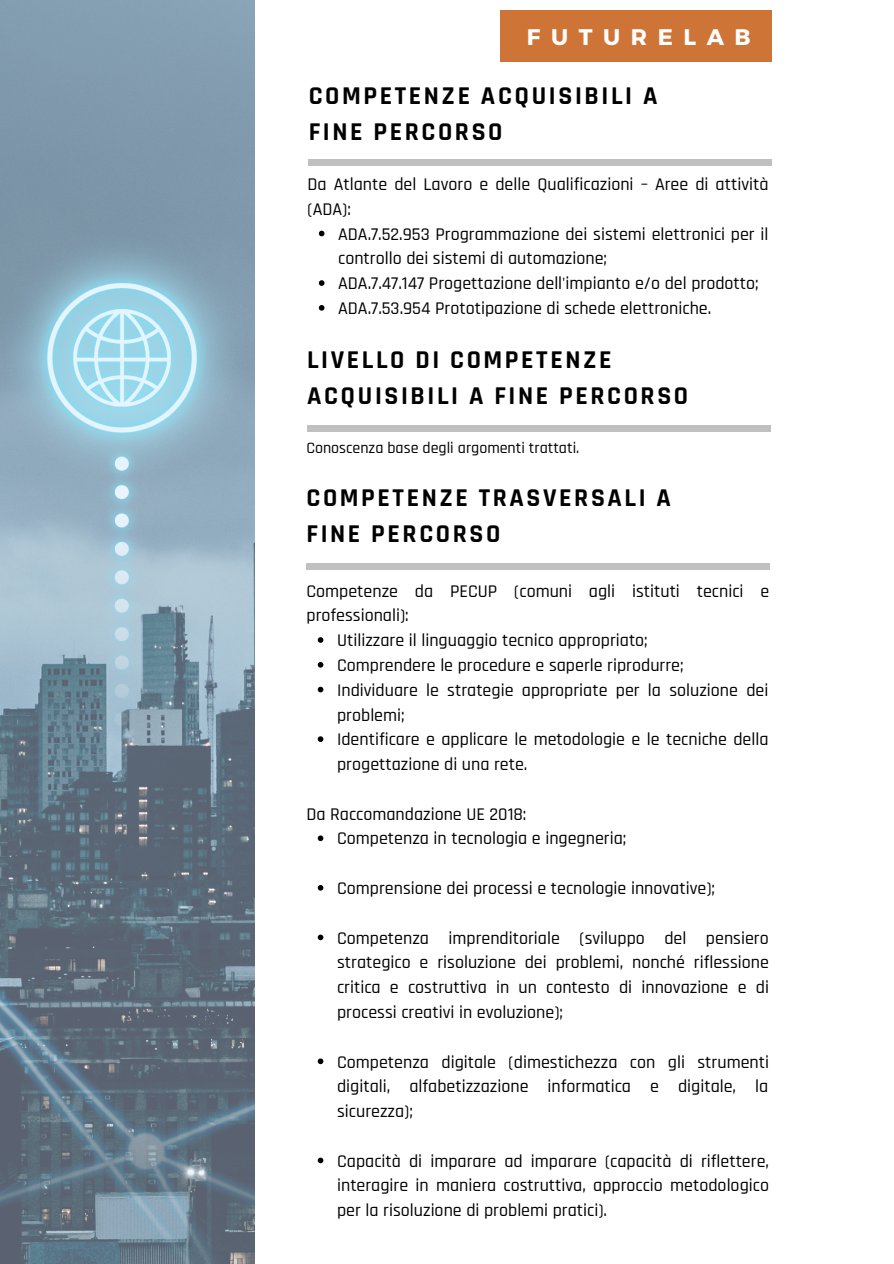
<style>
.page{position:relative;width:894px;height:1264px;background:#fff}
.page>*{position:absolute;margin:0;border:0;box-sizing:border-box;transform-origin:0 0}
.t1{font:700 25.95px/36px "Rajdhani";letter-spacing:.1em;color:#000}
.t2{font:700 22.5px "Montserrat";letter-spacing:.47em;color:#fff}
.t3{font:500 18px/24.8px "Rajdhani";color:#000}
.t4{font:500 16.05px "Rajdhani";color:#000}
</style>
<div class="page">
<div style="left:307px;top:425px;width:463px;height:7px;background:#c0c0c0"></div>
<svg style="left:319px;top:231px;width:5px;height:5px"></svg>
<svg style="left:319px;top:280px;width:5px;height:6px"></svg>
<svg style="left:319px;top:305px;width:5px;height:6px"></svg>
<div style="left:308px;top:159px;width:463px;height:7px;background:#c0c0c0"></div>
<div style="left:306px;top:563px;width:463px;height:7px;background:#c0c0c0"></div>
<svg style="left:317px;top:637px;width:6px;height:6px"></svg>
<svg style="left:317px;top:662px;width:6px;height:5px"></svg>
<svg style="left:317px;top:686px;width:6px;height:6px"></svg>
<svg style="left:317px;top:736px;width:6px;height:6px"></svg>
<svg style="left:317px;top:835px;width:6px;height:6px"></svg>
<svg style="left:317px;top:885px;width:6px;height:5px"></svg>
<svg style="left:317px;top:934px;width:6px;height:6px"></svg>
<svg style="left:317px;top:1058px;width:6px;height:6px"></svg>
<svg style="left:317px;top:1157px;width:6px;height:6px"></svg>
<div style="left:500px;top:10px;width:271px;height:52px;background:#cf7437"></div>
<img style="left:0;top:0;width:255px;height:1263px">
<p class="t2" style="left:526px;top:22px;width:225px">FUTURELAB</p>
<p class="t1" style="left:308px;top:78px;width:350px">COMPETENZE ACQUISIBILI A<br>FINE PERCORSO</p>
<p class="t3" style="left:307px;top:172px;width:462px">Da Atlante del Lavoro e delle Qualificazioni – Aree di attività (ADA):</p>
<p class="t3" style="left:338px;top:222px;width:431px">ADA.7.52.953 Programmazione dei sistemi elettronici per il controllo dei sistemi di automazione;</p>
<p class="t3" style="left:338px;top:271px;width:422px">ADA.7.47.147 Progettazione dell'impianto e/o del prodotto;</p>
<p class="t3" style="left:338px;top:296px;width:374px">ADA.7.53.954 Prototipazione di schede elettroniche.</p>
<p class="t1" style="left:307px;top:342px;width:382px">LIVELLO DI COMPETENZE<br>ACQUISIBILI A FINE PERCORSO</p>
<p class="t4" style="left:306px;top:438px;width:274px">Conoscenza base degli argomenti trattati.</p>
<p class="t1" style="left:306px;top:480px;width:366px">COMPETENZE TRASVERSALI A<br>FINE PERCORSO</p>
<p class="t3" style="left:306px;top:579px;width:464px">Competenze da PECUP (comuni agli istituti tecnici e professionali):</p>
<p class="t3" style="left:337px;top:628px;width:312px">Utilizzare il linguaggio tecnico appropriato;</p>
<p class="t3" style="left:337px;top:653px;width:348px">Comprendere le procedure e saperle riprodurre;</p>
<p class="t3" style="left:337px;top:678px;width:432px">Individuare le strategie appropriate per la soluzione dei problemi;</p>
<p class="t3" style="left:337px;top:727px;width:433px">Identificare e applicare le metodologie e le tecniche della progettazione di una rete.</p>
<p class="t3" style="left:306px;top:802px;width:221px">Da Raccomandazione UE 2018:</p>
<p class="t3" style="left:337px;top:826px;width:291px">Competenza in tecnologia e ingegneria;</p>
<p class="t3" style="left:337px;top:876px;width:379px">Comprensione dei processi e tecnologie innovative);</p>
<p class="t3" style="left:337px;top:926px;width:433px;text-align:justify">Competenza imprenditoriale (sviluppo del pensiero strategico e risoluzione dei problemi, nonché riflessione critica e costruttiva in un contesto di innovazione e di processi creativi in evoluzione);</p>
<p class="t3" style="left:337px;top:1049px;width:433px;text-align:justify">Competenza digitale (dimestichezza con gli strumenti digitali, alfabetizzazione informatica e digitale, la sicurezza);</p>
<p class="t3" style="left:337px;top:1148px;width:433px;text-align:justify">Capacità di imparare ad imparare (capacità di riflettere, interagire in maniera costruttiva, approccio metodologico per la risoluzione di problemi pratici).</p>
</div>
